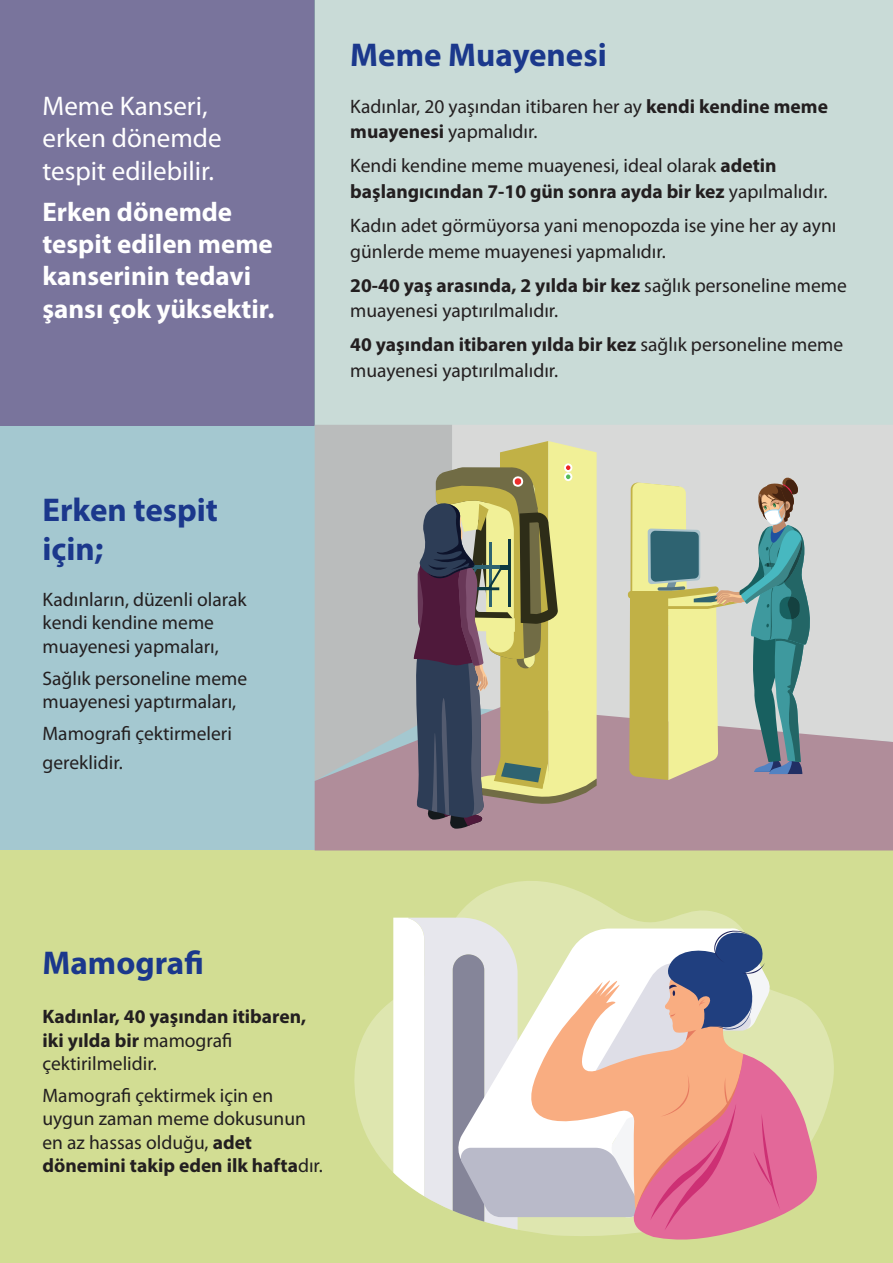
<style>
.page{position:relative;width:893px;height:1263px;background:#fff}
.page>*{position:absolute;margin:0;border:0;box-sizing:border-box;transform-origin:0 0}
.t1{font:700 33px/39px "Myriad Pro";color:#1b388c}
.t2{font:700 27px/32.4px "Myriad Pro";color:#fff}
.t3{font:27px/32.4px "Myriad Pro";color:#fff}
.t4{font:19.5px/23.4px "Myriad Pro";color:#231f20}
.t5{font:700 19.5px/23.4px "Myriad Pro";color:#231f20}
.s1{font-weight:700}
.s2{font-weight:400}
</style>
<div class="page">
<div style="left:0;top:425px;width:893px;height:425px;background:#a4c8d0"></div>
<div style="left:0;top:850px;width:893px;height:413px;background:#d2dd93"></div>
<div style="left:0;top:0;width:315px;height:425px;background:#79749c"></div>
<div style="left:315px;top:0;width:578px;height:425px;background:#c9dbd7"></div>
<svg style="left:354px;top:881px;width:480px;height:291px"></svg>
<svg style="left:393px;top:918px;width:425px;height:322px;background:#dac0bb"></svg>
<div style="left:452px;top:425px;width:441px;height:281px;background:#d8d9d8"></div>
<div style="left:315px;top:425px;width:137px;height:281px;background:#babcbc"></div>
<svg style="left:315px;top:706px;width:578px;height:144px;background:#b397a1"></svg>
<svg style="left:628px;top:474px;width:188px;height:306px;background:#adb899"></svg>
<svg style="left:412px;top:441px;width:185px;height:388px;background:#9f9873"></svg>
<h2 class="t3" style="left:43px;top:89px;width:181px">Meme Kanseri, erken dönemde tespit edilebilir.</h2>
<h2 class="t2" style="left:43px;top:194px;width:233px">Erken dönemde tespit edilen meme kanserinin tedavi şansı çok yüksektir.</h2>
<h1 class="t1" style="left:43px;top:489px;width:177px">Erken tespit için;</h1>
<p class="t4" style="left:43px;top:587px;width:206px">Kadınların, düzenli olarak kendi kendine meme muayenesi yapmaları,</p>
<p class="t4" style="left:43px;top:666px;width:206px">Sağlık personeline meme muayenesi yaptırmaları,</p>
<p class="t4" style="left:43px;top:719px;width:191px;line-height:28.8px">Mamografi çektirmeleri gereklidir.</p>
<h1 class="t1" style="left:350px;top:35px;width:258px">Meme Muayenesi</h1>
<p class="t4" style="left:350px;top:93px;width:479px;line-height:25.5px">Kadınlar, 20 yaşından itibaren her ay <span class="s1">kendi kendine meme muayenesi</span> yapmalıdır.</p>
<p class="t4" style="left:350px;top:153px;width:479px;line-height:25.5px">Kendi kendine meme muayenesi, ideal olarak <span class="s1">adetin başlangıcından 7-10 gün sonra ayda bir kez</span> yapılmalıdır.</p>
<p class="t4" style="left:350px;top:212px;width:488px;line-height:25.5px">Kadın adet görmüyorsa yani menopozda ise yine her ay aynı günlerde meme muayenesi yapmalıdır.</p>
<p class="t4" style="left:350px;top:272px;width:498px;line-height:25.5px"><span class="s1">20-40 yaş arasında, 2 yılda bir kez</span> sağlık personeline meme muayenesi yaptırılmalıdır.</p>
<p class="t4" style="left:350px;top:331px;width:494px;line-height:25.5px"><span class="s1">40 yaşından itibaren yılda bir kez</span> sağlık personeline meme muayenesi yaptırılmalıdır.</p>
<h1 class="t1" style="left:43px;top:942px;width:163px">Mamografi</h1>
<p class="t5" style="left:43px;top:1004px;width:265px">Kadınlar, 40 yaşından itibaren, iki yılda bir <span class="s2">mamografi çektirilmelidir.</span></p>
<p class="t4" style="left:43px;top:1083px;width:282px">Mamografi çektirmek için en uygun zaman meme dokusunun en az hassas olduğu, <span class="s1">adet dönemini takip eden ilk hafta</span>dır.</p>
</div>
